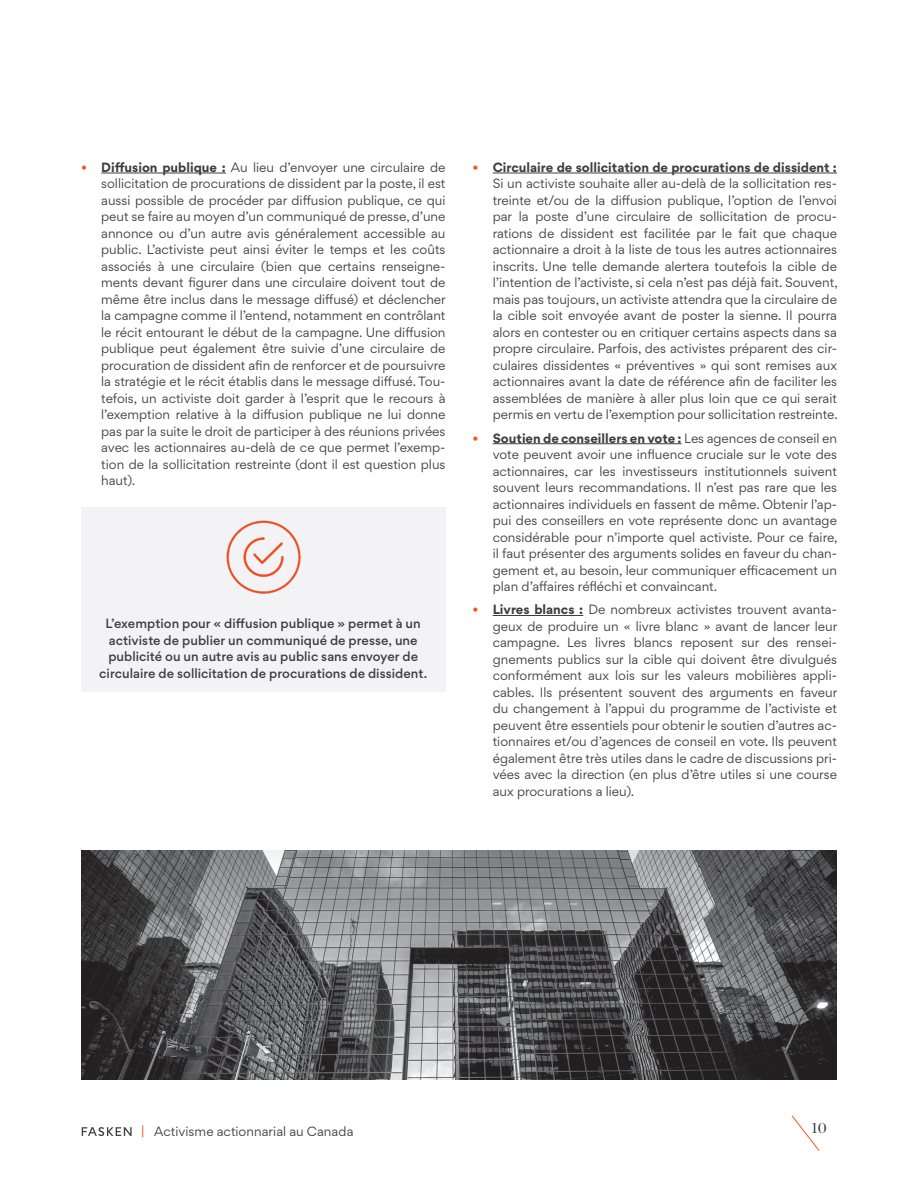
<style>
.page{position:relative;width:918px;height:1188px;background:#fff}
.page>*{position:absolute;margin:0;border:0;box-sizing:border-box;transform-origin:0 0}
.t1{font:15px "Chronicle Display";color:#3e3e3f}
.t2{font:12px/16.5px "Gordita";color:#3e3e3f;text-align:justify}
.Blue_Footnote{font:500 12px/16.5px "Gordita";letter-spacing:.005em;color:#3e3e3f;text-align:center}
.s1{color:#f15921}
.s2{font-weight:700}
</style>
<div class="page">
<svg style="left:791px;top:1115px;width:29px;height:36px"></svg>
<svg style="left:81px;top:1127px;width:51px;height:9px"></svg>
<hr style="left:101px;top:173px;width:125px;height:1px;background:#3e3e3f">
<div style="left:81px;top:507px;width:365px;height:184px;background:#f3f3f5"></div>
<img style="left:226px;top:520px;width:74px;height:74px">
<hr style="left:493px;top:173px;width:344px;height:1px;background:#3e3e3f">
<hr style="left:493px;top:443px;width:189px;height:1px;background:#3e3e3f">
<hr style="left:493px;top:615px;width:90px;height:1px;background:#3e3e3f">
<img style="left:81px;top:850px;width:756px;height:230px">
<p class="t2" style="left:101px;top:159px;width:346px;text-indent:-20px"><span class="s1">•</span> <span class="s2">Diffusion publique :</span> Au lieu d’envoyer une circulaire de sollicitation de procurations de dissident par la poste, il est aussi possible de procéder par diffusion publique, ce qui peut se faire au moyen d’un communiqué de presse, d’une annonce ou d’un autre avis généralement accessible au public. L’activiste peut ainsi éviter le temps et les coûts associés à une circulaire (bien que certains renseigne&shy;ments devant figurer dans une circulaire doivent tout de même être inclus dans le message diffusé) et déclencher la campagne comme il l’entend, notamment en contrôlant le récit entourant le début de la campagne. Une diffusion publique peut également être suivie d’une circulaire de procuration de dissident afin de renforcer et de poursuivre la stratégie et le récit établis dans le message diffusé. Tou&shy;tefois, un activiste doit garder à l’esprit que le recours à l’exemption relative à la diffusion publique ne lui donne pas par la suite le droit de participer à des réunions privées avec les actionnaires au-delà de ce que permet l’exemp&shy;tion de la sollicitation restreinte (dont il est question plus haut).</p>
<p class="Blue_Footnote" style="left:99px;top:616px;width:329px">L’exemption pour « diffusion publique » permet à un activiste de publier un communiqué de presse, une publicité ou un autre avis au public sans envoyer de circulaire de sollicitation de procurations de dissident.</p>
<p class="t2" style="left:493px;top:159px;width:347px;text-indent:-20px"><span class="s1">•</span> <span class="s2">Circulaire de sollicitation de procurations de dissident :<br></span>Si un activiste souhaite aller au-delà de la sollicitation res&shy;treinte et/ou de la diffusion publique, l’option de l’envoi par la poste d’une circulaire de sollicitation de procu&shy;rations de dissident est facilitée par le fait que chaque actionnaire a droit à la liste de tous les autres actionnaires inscrits. Une telle demande alertera toutefois la cible de l’intention de l’activiste, si cela n’est pas déjà fait. Souvent, mais pas toujours, un activiste attendra que la circulaire de la cible soit envoyée avant de poster la sienne. Il pourra alors en contester ou en critiquer certains aspects dans sa propre circulaire. Parfois, des activistes préparent des cir&shy;culaires dissidentes « préventives » qui sont remises aux actionnaires avant la date de référence afin de faciliter les assemblées de manière à aller plus loin que ce qui serait permis en vertu de l’exemption pour sollicitation restreinte.</p>
<p class="t2" style="left:493px;top:429px;width:347px;text-indent:-20px"><span class="s1">•</span> <span class="s2">Soutien de conseillers en vote :</span> Les agences de conseil en vote peuvent avoir une influence cruciale sur le vote des actionnaires, car les investisseurs institutionnels suivent souvent leurs recommandations. Il n’est pas rare que les actionnaires individuels en fassent de même. Obtenir l’ap&shy;pui des conseillers en vote représente donc un avantage considérable pour n’importe quel activiste. Pour ce faire, il faut présenter des arguments solides en faveur du chan&shy;gement et, au besoin, leur communiquer efficacement un plan d’affaires réfléchi et convaincant.</p>
<p class="t2" style="left:493px;top:601px;width:346px;text-indent:-20px"><span class="s1">•</span> <span class="s2">Livres blancs :</span> De nombreux activistes trouvent avanta&shy;geux de produire un « livre blanc » avant de lancer leur campagne. Les livres blancs reposent sur des rensei&shy;gnements publics sur la cible qui doivent être divulgués conformément aux lois sur les valeurs mobilières appli&shy;cables. Ils présentent souvent des arguments en faveur du changement à l’appui du programme de l’activiste et peuvent être essentiels pour obtenir le soutien d’autres ac&shy;tionnaires et/ou d’agences de conseil en vote. Ils peuvent également être très utiles dans le cadre de discussions pri&shy;vées avec la direction (en plus d’être utiles si une course aux procurations a lieu).</p>
<p class="t2" style="left:141px;top:1123px;width:214px"><span class="s1">|</span> Activisme actionnarial au Canada</p>
<p class="t1" style="left:812px;top:1116px;width:17px">10</p>
</div>
